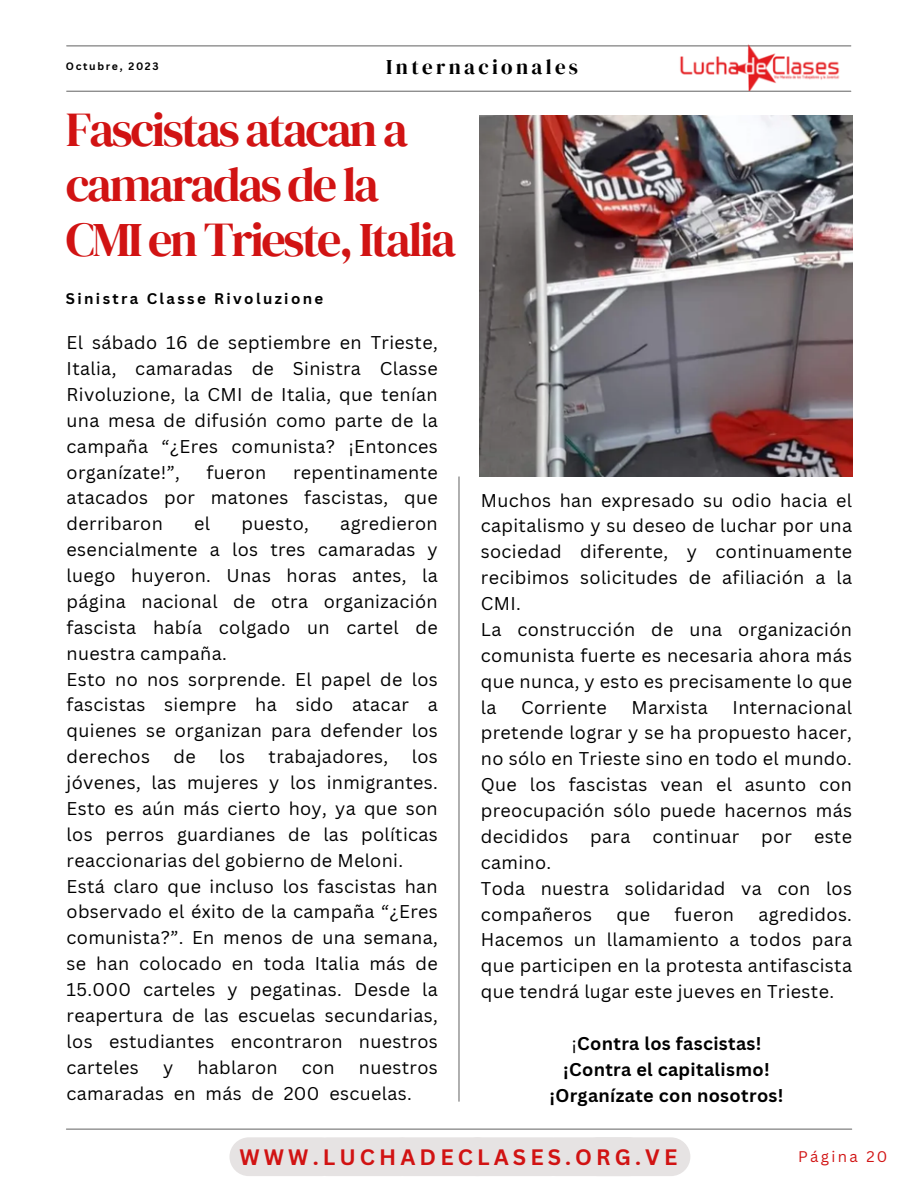
<style>
.page{position:relative;width:918px;height:1188px;background:#fff}
.page>*{position:absolute;margin:0;border:0;box-sizing:border-box;transform-origin:0 0}
.t1{font:48.15px/55.2px "DM Serif Display";letter-spacing:-.05em;color:#d11313}
.t2{font:700 21.75px "Canva Sans";letter-spacing:.19em;color:#d11313}
.t3{font:21px "DM Serif Display";letter-spacing:.16em;color:#000}
.t4{font:18px/25.8px "Canva Sans";letter-spacing:.02em;color:#000;text-align:justify}
.t5{font:700 18px "Canva Sans";letter-spacing:.02em;color:#000}
.t6{font:700 15px "Canva Sans";letter-spacing:.16em;color:#000}
.t7{font:15px "Canva Sans";letter-spacing:.16em;color:#d11313}
.t8{font:700 10.5px "Canva Sans";letter-spacing:.16em;color:#000}
.s1{font-weight:400}
</style>
<div class="page">
<hr style="left:67px;top:91px;width:784px;height:1px;background:#737373">
<hr style="left:67px;top:45px;width:784px;height:1px;background:#737373">
<img style="left:480px;top:116px;width:372px;height:361px">
<hr style="left:458px;top:477px;width:2px;height:624px;background:#737373">
<hr style="left:66px;top:1129px;width:786px;height:1px;background:#737373">
<img style="left:678px;top:44px;width:166px;height:46px">
<div style="left:229px;top:1137px;width:112px;height:39px;background:#e6e3e3;border-radius:19px"></div>
<div style="left:309px;top:1137px;width:111px;height:39px;background:#e6e3e3;border-radius:19px"></div>
<div style="left:385px;top:1137px;width:112px;height:39px;background:#e6e3e3;border-radius:19px"></div>
<div style="left:458px;top:1137px;width:112px;height:39px;background:#e6e3e3;border-radius:19px"></div>
<div style="left:537px;top:1137px;width:111px;height:39px;background:#e6e3e3;border-radius:19px"></div>
<div style="left:579px;top:1137px;width:111px;height:39px;background:#e6e3e3;border-radius:19px"></div>
<p class="t8" style="left:66px;top:59px;width:94px">Octubre, 2023</p>
<p class="t3" style="left:386px;top:52px;width:193px">Internacionales</p>
<p class="t1" style="left:66px;top:101px;width:392px">Fascistas atacan a camaradas de la<br>CMI en Trieste, Italia</p>
<p class="t6" style="left:66px;top:288px;width:259px">Sinistra Classe Rivoluzione</p>
<p class="t4" style="left:67px;top:329px;width:373px">El sábado 16 de septiembre en Trieste, Italia, camaradas de Sinistra Classe Rivoluzione, la CMI de Italia, que tenían una mesa de difusión como parte de la campaña “¿Eres comunista? ¡Entonces organízate!”,</p>
<p class="t4" style="left:207px;top:459px;width:61px">fueron</p>
<p class="t4" style="left:67px;top:459px;width:373px;text-indent:226px">repentinamente atacados por matones fascistas, que derribaron</p>
<p class="t4" style="left:67px;top:510px;width:373px;text-indent:274px">agredieron esencialmente a los tres camaradas y luego huyeron. Unas horas antes, la página nacional de otra organización fascista había colgado un cartel de nuestra campaña.</p>
<p class="t4" style="left:67px;top:666px;width:373px">Esto no nos sorprende. El papel de los fascistas siempre ha sido atacar a quienes se organizan para defender los derechos</p>
<p class="t4" style="left:194px;top:510px;width:17px">el</p>
<p class="t4" style="left:242px;top:510px;width:69px">puesto,</p>
<p class="t4" style="left:67px;top:743px;width:373px;text-indent:345px">los jóvenes, las mujeres y los inmigrantes.<br>Esto es aún más cierto hoy, ya que son los perros guardianes de las políticas reaccionarias del gobierno de Meloni.</p>
<p class="t4" style="left:67px;top:873px;width:373px">Está claro que incluso los fascistas han observado el éxito de la campaña “¿Eres comunista?”. En menos de una semana, se han colocado en toda Italia más de 15.000 carteles y pegatinas. Desde la reapertura de las escuelas secundarias, los estudiantes encontraron nuestros carteles</p>
<p class="t4" style="left:173px;top:743px;width:24px">de</p>
<p class="t4" style="left:219px;top:743px;width:28px">los</p>
<p class="t4" style="left:269px;top:743px;width:121px">trabajadores,</p>
<p class="t4" style="left:163px;top:1054px;width:12px">y</p>
<p class="t4" style="left:197px;top:1054px;width:82px">hablaron</p>
<p class="t4" style="left:302px;top:1054px;width:34px">con</p>
<p class="t4" style="left:67px;top:1054px;width:373px;text-indent:292px">nuestros camaradas en más de 200 escuelas.</p>
<p class="t4" style="left:481px;top:487px;width:373px">Muchos han expresado su odio hacia el capitalismo y su deseo de luchar por una sociedad diferente, y continuamente recibimos solicitudes de afiliación a la CMI.</p>
<p class="t4" style="left:481px;top:616px;width:373px">La construcción de una organización comunista fuerte es necesaria ahora más que nunca, y esto es precisamente lo que la</p>
<p class="t4" style="left:481px;top:694px;width:373px;text-indent:252px">Internacional pretende lograr y se ha propuesto hacer, no sólo en Trieste sino en todo el mundo.<br>Que los fascistas vean el asunto con preocupación sólo puede hacernos más decididos para continuar por este camino.</p>
<p class="t4" style="left:481px;top:875px;width:373px">Toda nuestra solidaridad va con los compañeros</p>
<p class="t4" style="left:521px;top:694px;width:87px">Corriente</p>
<p class="t4" style="left:631px;top:694px;width:78px">Marxista</p>
<p class="t4" style="left:617px;top:901px;width:35px">que</p>
<p class="t4" style="left:674px;top:901px;width:61px">fueron</p>
<p class="t4" style="left:481px;top:901px;width:373px;text-indent:278px">agredidos.<br>Hacemos un llamamiento a todos para que participen en la protesta antifascista que tendrá lugar este jueves en Trieste.</p>
<p class="t5" style="left:571px;top:1031px;width:192px"><span class="s1">¡</span>Contra los fascistas!</p>
<p class="t5" style="left:563px;top:1057px;width:208px">¡Contra el capitalismo!</p>
<p class="t5" style="left:549px;top:1083px;width:236px">¡Organízate con nosotros!</p>
<p class="t2" style="left:239px;top:1142px;width:439px">WWW.LUCHADECLASES.ORG.VE</p>
<p class="t7" style="left:798px;top:1146px;width:91px">Página 20</p>
</div>
